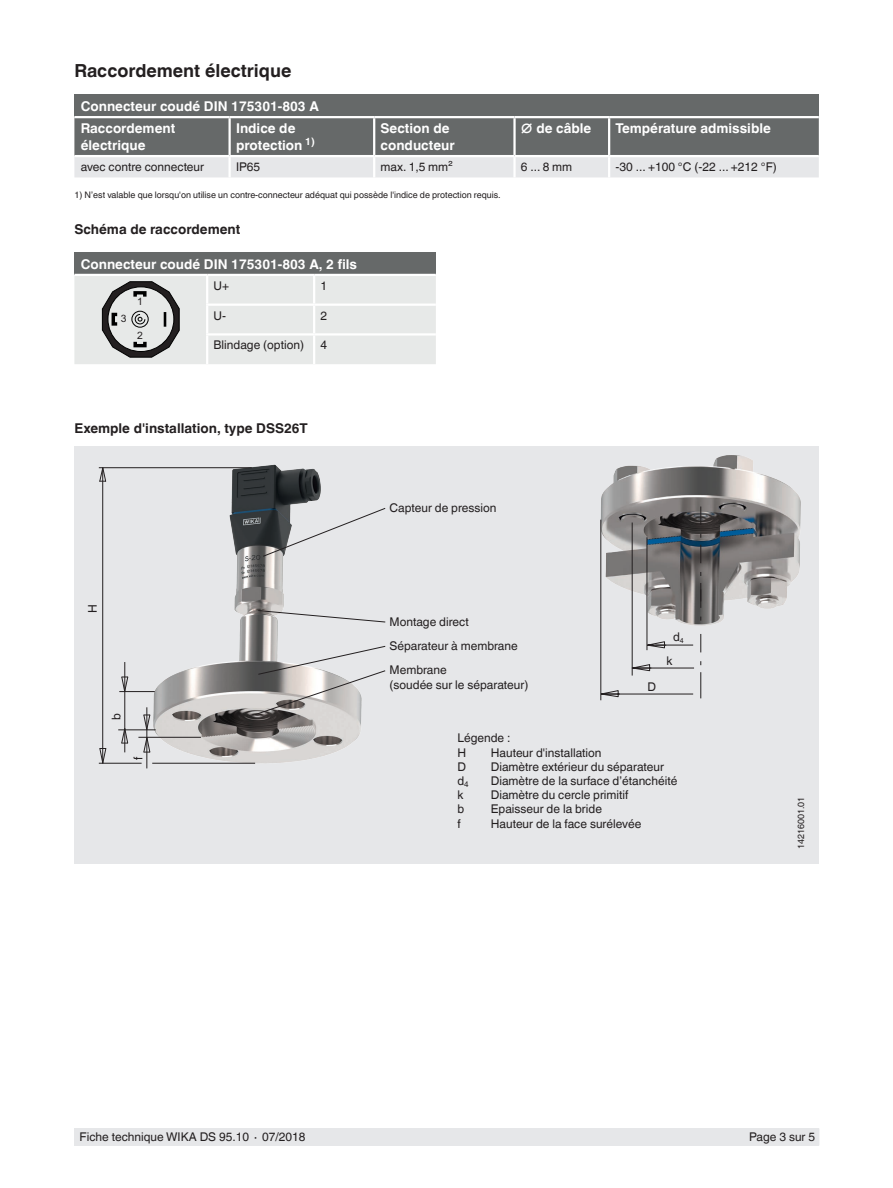
<style>
.page{position:relative;width:893px;height:1188px;background:#fff}
.page>*{position:absolute;margin:0;border:0;box-sizing:border-box;transform-origin:0 0}
.t1{font:700 18px "Helvetica World";color:#231f20}
.t2{font:700 13.5px/16.5px "Helvetica World";color:#fff}
.t3{font:700 13.5px "Helvetica World";color:#231f20}
.t4{font:12px/24px "Helvetica World";color:#231f20}
.t5{font:10.2px "Arial";color:#231f20}
.t6{font:9px "Helvetica World";color:#231f20}
</style>
<div class="page">
<div style="left:75px;top:1128px;width:744px;height:17px;background:#e6e7e9"></div>
<div style="left:74px;top:447px;width:744px;height:417px;background:#e6e7e9"></div>
<img style="left:600px;top:455px;width:201px;height:179px">
<hr style="left:632px;top:523px;width:1px;height:153px;background:#231f20">
<hr style="left:601px;top:520px;width:1px;height:180px;background:#231f20">
<hr style="left:647px;top:537px;width:1px;height:113px;background:#231f20">
<svg style="left:700px;top:545px;width:1px;height:18px"></svg>
<svg style="left:700px;top:507px;width:1px;height:18px"></svg>
<hr style="left:655px;top:645px;width:38px;height:1px;background:#231f20">
<svg style="left:646px;top:641px;width:21px;height:8px"></svg>
<hr style="left:632px;top:668px;width:62px;height:1px;background:#231f20">
<svg style="left:631px;top:664px;width:21px;height:7px"></svg>
<hr style="left:604px;top:694px;width:89px;height:1px;background:#231f20">
<svg style="left:601px;top:690px;width:19px;height:7px"></svg>
<svg style="left:700px;top:672px;width:1px;height:26px"></svg>
<svg style="left:700px;top:634px;width:1px;height:18px"></svg>
<svg style="left:700px;top:583px;width:1px;height:25px"></svg>
<div style="left:74px;top:95px;width:745px;height:22px;background:#666969"></div>
<svg style="left:74px;top:118px;width:745px;height:59px;background:#949697"></svg>
<hr style="left:228px;top:118px;width:3px;height:37px;background:#fff">
<hr style="left:74px;top:116px;width:156px;height:2px;background:#fff">
<hr style="left:230px;top:116px;width:144px;height:2px;background:#fff">
<hr style="left:374px;top:116px;width:140px;height:2px;background:#fff">
<hr style="left:514px;top:116px;width:95px;height:2px;background:#fff">
<hr style="left:609px;top:116px;width:210px;height:2px;background:#fff">
<hr style="left:74px;top:155px;width:156px;height:2px;background:#fff">
<hr style="left:230px;top:155px;width:144px;height:2px;background:#fff">
<hr style="left:374px;top:155px;width:140px;height:2px;background:#fff">
<hr style="left:514px;top:155px;width:95px;height:2px;background:#fff">
<hr style="left:609px;top:155px;width:210px;height:2px;background:#fff">
<hr style="left:373px;top:118px;width:2px;height:37px;background:#fff">
<hr style="left:513px;top:118px;width:3px;height:37px;background:#fff">
<hr style="left:608px;top:118px;width:2px;height:37px;background:#fff">
<hr style="left:228px;top:157px;width:3px;height:20px;background:#fff">
<hr style="left:373px;top:157px;width:2px;height:20px;background:#fff">
<hr style="left:513px;top:157px;width:3px;height:20px;background:#fff">
<hr style="left:608px;top:157px;width:2px;height:20px;background:#fff">
<div style="left:74px;top:252px;width:362px;height:23px;background:#666969"></div>
<hr style="left:74px;top:274px;width:133px;height:2px;background:#fff">
<hr style="left:207px;top:274px;width:107px;height:2px;background:#fff">
<hr style="left:314px;top:274px;width:122px;height:2px;background:#fff">
<svg style="left:74px;top:276px;width:362px;height:88px;background:#dbdddc"></svg>
<img style="left:136px;top:464px;width:249px;height:305px">
<svg style="left:263px;top:508px;width:123px;height:49px"></svg>
<svg style="left:258px;top:610px;width:128px;height:13px"></svg>
<hr style="left:99px;top:763px;width:43px;height:1px;background:#231f20">
<hr style="left:102px;top:468px;width:1px;height:296px;background:#231f20">
<svg style="left:99px;top:468px;width:7px;height:14px"></svg>
<svg style="left:99px;top:748px;width:7px;height:15px"></svg>
<svg style="left:121px;top:677px;width:7px;height:14px"></svg>
<svg style="left:143px;top:715px;width:7px;height:15px"></svg>
<hr style="left:119px;top:691px;width:36px;height:1px;background:#231f20">
<hr style="left:118px;top:730px;width:38px;height:1px;background:#231f20">
<hr style="left:138px;top:737px;width:63px;height:1px;background:#231f20">
<hr style="left:124px;top:662px;width:1px;height:90px;background:#231f20">
<hr style="left:147px;top:707px;width:1px;height:61px;background:#231f20">
<svg style="left:121px;top:728px;width:7px;height:16px"></svg>
<svg style="left:143px;top:737px;width:7px;height:16px"></svg>
<hr style="left:99px;top:467px;width:153px;height:1px;background:#231f20">
<hr style="left:152px;top:763px;width:103px;height:1px;background:#231f20">
<svg style="left:255px;top:646px;width:131px;height:69px"></svg>
<h1 class="t1" style="left:74px;top:60px;width:219px">Raccordement électrique</h1>
<p class="t2" style="left:81px;top:95px;width:240px;line-height:22.5px">Connecteur coudé DIN 175301-803 A<br>Raccordement</p>
<p class="t2" style="left:81px;top:137px;width:66px">électrique</p>
<p class="t2" style="left:236px;top:120px;width:80px">Indice de protection <sup>1)</sup></p>
<p class="t2" style="left:381px;top:120px;width:76px">Section de conducteur</p>
<p class="t2" style="left:521px;top:120px;width:72px">∅ de câble</p>
<p class="t2" style="left:615px;top:120px;width:157px">Température admissible</p>
<p class="t4" style="left:81px;top:155px;width:125px">avec contre connecteur</p>
<p class="t4" style="left:236px;top:155px;width:26px">IP65</p>
<p class="t4" style="left:381px;top:155px;width:74px">max. 1,5 mm²</p>
<p class="t4" style="left:521px;top:155px;width:53px">6 ... 8 mm</p>
<p class="t4" style="left:615px;top:155px;width:163px">-30 ... +100 °C (-22 ... +212 °F)</p>
<p class="t6" style="left:74px;top:190px;width:428px">1) N’est valable que lorsqu'on utilise un contre-connecteur adéquat qui possède l'indice de protection requis.</p>
<p class="t3" style="left:74px;top:222px;width:167px">Schéma de raccordement</p>
<p class="t2" style="left:81px;top:256px;width:278px">Connecteur coudé DIN 175301-803 A, 2 fils</p>
<p class="t5" style="left:137px;top:295px;width:7px">1</p>
<p class="t5" style="left:137px;top:329px;width:7px">2</p>
<p class="t4" style="left:214px;top:274px;width:17px">U+</p>
<p class="t4" style="left:320px;top:274px;width:8px">1</p>
<p class="t4" style="left:214px;top:304px;width:14px">U-</p>
<p class="t4" style="left:320px;top:304px;width:8px">2</p>
<p class="t4" style="left:214px;top:333px;width:92px">Blindage (option)</p>
<p class="t4" style="left:320px;top:333px;width:8px">4</p>
<p class="t5" style="left:121px;top:312px;width:7px">3</p>
<p class="t3" style="left:74px;top:420px;width:235px">Exemple d'installation, type DSS26T</p>
<p class="t4" style="left:81px;top:613px;width:10px;rotate:-90deg">H</p>
<p class="t4" style="left:104px;top:720px;width:8px;rotate:-90deg">b</p>
<p class="t4" style="left:127px;top:760px;width:5px;rotate:-90deg">f</p>
<p class="t4" style="left:390px;top:495px;width:108px">Capteur de pression</p>
<p class="t4" style="left:390px;top:609px;width:130px">Montage direct<br>Séparateur à membrane<br>Membrane</p>
<p class="t4" style="left:390px;top:672px;width:140px">(soudée sur le séparateur)</p>
<p class="t4" style="left:457px;top:730px;width:55px;line-height:14.5px">Légende :<br>H</p>
<p class="t4" style="left:491px;top:740px;width:112px">Hauteur d'installation</p>
<p class="t4" style="left:647px;top:675px;width:10px">D</p>
<p class="t4" style="left:673px;top:625px;width:12px">d<sub>4</sub></p>
<p class="t4" style="left:667px;top:649px;width:7px">k</p>
<p class="t4" style="left:457px;top:755px;width:10px">D</p>
<p class="t4" style="left:491px;top:755px;width:175px">Diamètre extérieur du séparateur</p>
<p class="t4" style="left:457px;top:769px;width:13px">d<sub>4</sub></p>
<p class="t4" style="left:491px;top:769px;width:188px">Diamètre de la surface d’étanchéité</p>
<p class="t4" style="left:457px;top:783px;width:7px">k</p>
<p class="t4" style="left:491px;top:783px;width:139px">Diamètre du cercle primitif</p>
<p class="t4" style="left:457px;top:797px;width:8px">b</p>
<p class="t4" style="left:491px;top:797px;width:113px">Epaisseur de la bride</p>
<p class="t4" style="left:457px;top:812px;width:5px">f</p>
<p class="t4" style="left:491px;top:812px;width:152px">Hauteur de la face surélevée</p>
<p class="t6" style="left:796px;top:849px;width:54px;rotate:-90deg">14216001.01</p>
<p class="t4" style="left:80px;top:1125px;width:227px">Fiche technique WIKA DS 95.10 ∙ 07/2018</p>
<p class="t4" style="left:749px;top:1125px;width:67px">Page 3 sur 5</p>
</div>
